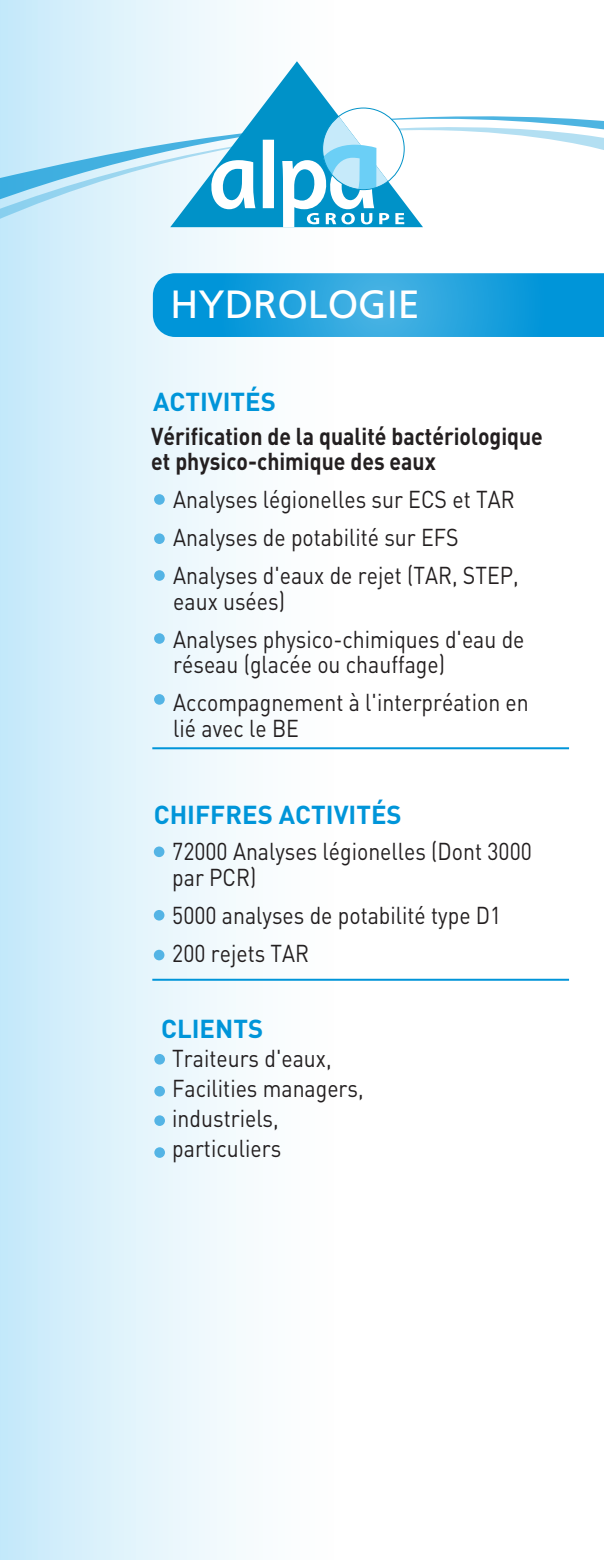
<style>
.page{position:relative;width:604px;height:1561px;background:#fff}
.page>*{position:absolute;margin:0;border:0;box-sizing:border-box;transform-origin:0 0}
.t1{font:39.38px "Frutiger CE";color:#fff}
.t2{font:700 25.68px "DIN";color:#0095d9}
.t3{font:24.15px/38px "DIN";color:#231f20;scale:.88 1}
.t4{font:700 24.15px/25.5px "DIN";color:#231f20;scale:.88 1}
</style>
<div class="page">
<div style="left:0;top:0;width:334px;height:1559px;background:linear-gradient(to right,#c8eafa,#fffffe)"></div>
<svg style="left:0;top:116px;width:604px;height:11px"></svg>
<svg style="left:0;top:127px;width:604px;height:97px"></svg>
<hr style="left:152px;top:978px;width:417px;height:2px;background:#0095d9">
<hr style="left:152px;top:747px;width:417px;height:2px;background:#0095d9">
<div style="left:154px;top:846px;width:10px;height:11px;background:#54b4e5;border-radius:50%"></div>
<div style="left:154px;top:694px;width:11px;height:10px;background:#54b4e5;border-radius:50%"></div>
<div style="left:154px;top:633px;width:11px;height:11px;background:#54b4e5;border-radius:50%"></div>
<div style="left:154px;top:570px;width:11px;height:11px;background:#54b4e5;border-radius:50%"></div>
<div style="left:154px;top:533px;width:11px;height:11px;background:#54b4e5;border-radius:50%"></div>
<div style="left:154px;top:494px;width:11px;height:11px;background:#54b4e5;border-radius:50%"></div>
<div style="left:154px;top:910px;width:10px;height:10px;background:#54b4e5;border-radius:50%"></div>
<div style="left:154px;top:949px;width:10px;height:11px;background:#54b4e5;border-radius:50%"></div>
<div style="left:154px;top:1054px;width:11px;height:10px;background:#54b4e5;border-radius:50%"></div>
<div style="left:154px;top:1086px;width:11px;height:10px;background:#54b4e5;border-radius:50%"></div>
<div style="left:154px;top:1115px;width:11px;height:11px;background:#54b4e5;border-radius:50%"></div>
<div style="left:154px;top:1147px;width:11px;height:10px;background:#54b4e5;border-radius:50%"></div>
<svg style="left:170px;top:61px;width:253px;height:166px"></svg>
<svg style="left:209px;top:160px;width:46px;height:49px"></svg>
<div style="left:263px;top:140px;width:11px;height:68px;background:#fff"></div>
<svg style="left:282px;top:116px;width:107px;height:111px"></svg>
<svg style="left:395px;top:213px;width:9px;height:11px"></svg>
<svg style="left:153px;top:273px;width:451px;height:64px;background:#1da0dc"></svg>
<h1 class="t1" style="left:170px;top:282px;width:251px">HYDROLOGIE</h1>
<p class="t2" style="left:153px;top:385px;width:124px">ACTIVITÉS</p>
<p class="t4" style="left:151px;top:422px;width:446px">Vérification de la qualité bactériologique et physico-chimique des eaux</p>
<p class="t3" style="left:173px;top:480px;width:394px">Analyses légionelles sur ECS et TAR<br>Analyses de potabilité sur EFS<br>Analyses d'eaux de rejet (TAR, STEP,</p>
<p class="t3" style="left:173px;top:581px;width:401px">eaux usées)<br>Analyses physico-chimiques d'eau de</p>
<p class="t3" style="left:173px;top:645px;width:405px">réseau (glacée ou chauffage)<br>Accompagnement à l'interpréation en</p>
<p class="t3" style="left:173px;top:708px;width:144px">lié avec le BE</p>
<p class="t2" style="left:154px;top:798px;width:249px">CHIFFRES ACTIVITÉS</p>
<p class="t3" style="left:172px;top:838px;width:410px;line-height:25.5px">72000 Analyses légionelles (Dont 3000 par PCR)</p>
<p class="t3" style="left:172px;top:895px;width:375px">5000 analyses de potabilité type D1<br>200 rejets TAR</p>
<p class="t2" style="left:161px;top:1011px;width:104px">CLIENTS</p>
<p class="t3" style="left:172px;top:1042px;width:219px;line-height:30px">Traiteurs d'eaux,<br>Facilities managers, industriels, particuliers</p>
</div>
